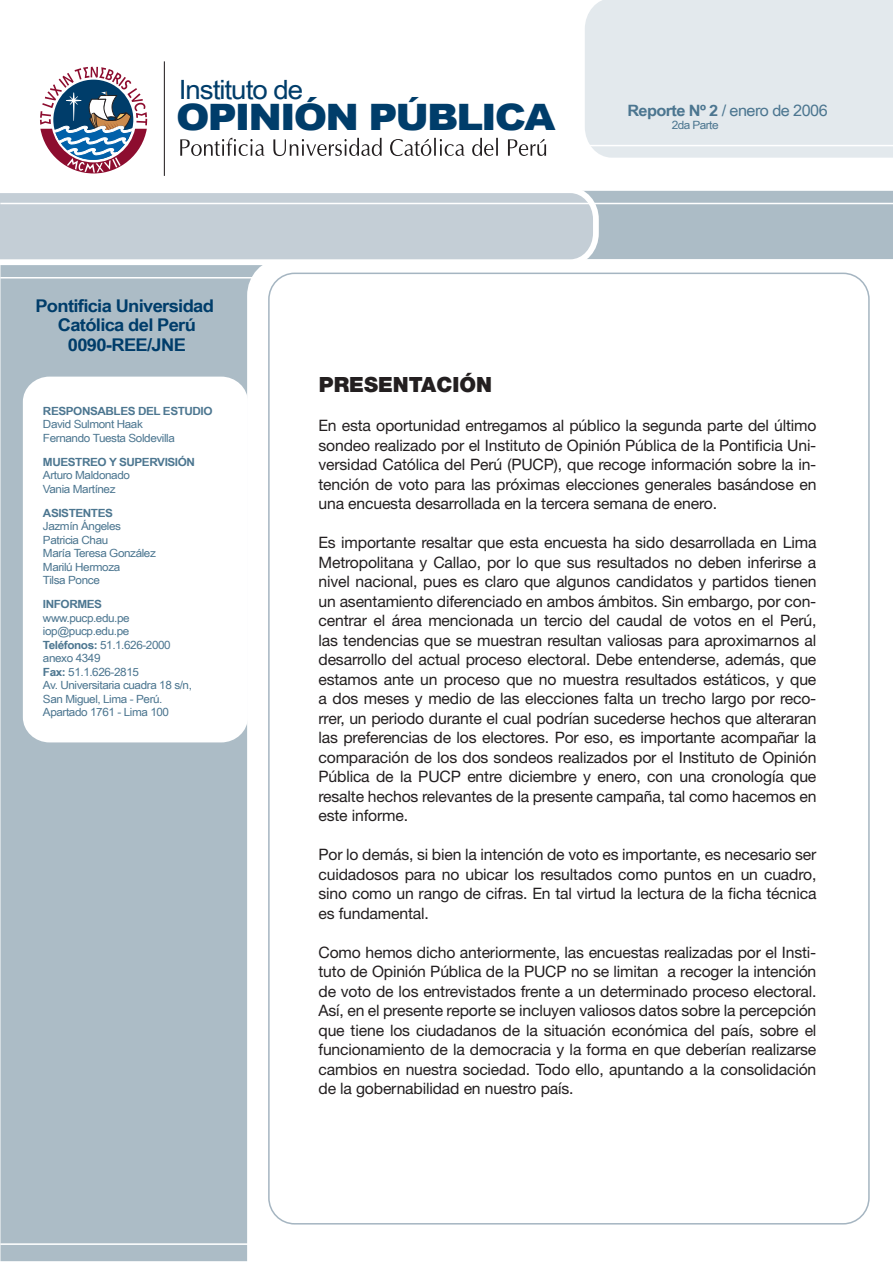
<style>
.page{position:relative;width:893px;height:1263px;background:#fff}
.page>*{position:absolute;margin:0;border:0;box-sizing:border-box;transform-origin:0 0}
.t1{font:900 36.45px "Arial";letter-spacing:-.05em;color:#003d6a;scale:1.11 1}
.t2{font:26.55px "Arial Narrow";letter-spacing:-.03em;color:#003d6a;scale:1.28 1}
.t3{font:900 21px "Helvetica Neue";color:#231f20}
.t4{font:700 17.55px/19.5px "Arial Narrow";letter-spacing:-.03em;color:#003d6a;text-align:center;scale:1.28 1}
.t5{font:15.75px/19.5px "Helvetica Neue";letter-spacing:-.01em;color:#231f20;text-align:justify}
.t6{font:15.6px "Arial Narrow";letter-spacing:-.03em;color:#4c7690;scale:1.28 1}
.t7{font:11.4px "Arial Narrow";letter-spacing:-.04em;color:#4c7690;scale:1.28 1}
.t8{font:11.25px/13.5px "Arial Narrow";letter-spacing:-.03em;color:#4c7690;scale:1.28 1}
.t9{font:700 11.25px "Arial Narrow";letter-spacing:-.03em;color:#4c7690;scale:1.28 1}
.s1{font-weight:700}
</style>
<div class="page">
<div style="left:0;top:191px;width:893px;height:1070px;background:#acbcc6"></div>
<div style="left:23px;top:377px;width:224px;height:365px;background:#fff"></div>
<div style="left:247px;top:262px;width:646px;height:999px;background:#fff"></div>
<div style="left:585px;top:0;width:308px;height:158px;background:#e3e9ed"></div>
<svg style="left:0;top:276px;width:267px;height:3px"></svg>
<svg style="left:0;top:1242px;width:893px;height:4px;background:#f0f3f5"></svg>
<div style="left:267px;top:272px;width:603px;height:952px;background:#fff"></div>
<svg style="left:180px;top:137px;width:84px;height:19px"></svg>
<svg style="left:273px;top:138px;width:109px;height:18px"></svg>
<svg style="left:390px;top:138px;width:75px;height:18px"></svg>
<svg style="left:472px;top:138px;width:421px;height:18px"></svg>
<svg style="left:40px;top:67px;width:107px;height:106px"></svg>
<svg style="left:163px;top:61px;width:2px;height:115px"></svg>
<svg style="left:0;top:190px;width:893px;height:72px"></svg>
<h2 class="t2" style="left:179px;top:70px;width:99px">Instituto de</h2>
<h1 class="t1" style="left:176px;top:91px;width:343px">OPINIÓN PÚBLICA</h1>
<p class="t4" style="left:35px;top:295px;width:141px">Pontificia Universidad<br>Católica del Perú<br>0090-REE/JNE</p>
<p class="t6" style="left:627px;top:99px;width:158px"><span class="s1">Reporte Nº 2</span> / enero de 2006</p>
<p class="t7" style="left:672px;top:117px;width:38px">2da Parte</p>
<p class="t9" style="left:43px;top:402px;width:134px">RESPONSABLES DEL ESTUDIO</p>
<p class="t8" style="left:43px;top:417px;width:105px">David Sulmont Haak<br>Fernando Tuesta Soldevilla</p>
<p class="t9" style="left:43px;top:453px;width:120px">MUESTREO Y SUPERVISIÓN</p>
<p class="t8" style="left:43px;top:468px;width:69px">Arturo Maldonado<br>Vania Martínez</p>
<p class="t9" style="left:43px;top:504px;width:56px">ASISTENTES</p>
<p class="t8" style="left:43px;top:519px;width:90px">Jazmín Ángeles<br>Patricia Chau<br>María Teresa González<br>Marilú Hermoza<br>Tilsa Ponce</p>
<p class="t9" style="left:43px;top:596px;width:48px">INFORMES</p>
<p class="t8" style="left:43px;top:611px;width:118px">www.pucp.edu.pe iop@pucp.edu.pe<br><span class="s1">Teléfonos:</span> 51.1.626-2000 anexo 4349<br><span class="s1">Fax:</span> 51.1.626-2815<br>Av. Universitaria cuadra 18 s/n,<br>San Miguel, Lima - Perú.<br>Apartado 1761 - Lima 100</p>
<h3 class="t3" style="left:319px;top:372px;width:175px">PRESENTACIÓN</h3>
<p class="t5" style="left:318px;top:415px;width:499px">En esta oportunidad entregamos al público la segunda parte del último sondeo realizado por el Instituto de Opinión Pública de la Pontificia Uni&shy;versidad Católica del Perú (PUCP), que recoge información sobre la in&shy;tención de voto para las próximas elecciones generales basándose en una encuesta desarrollada en la tercera semana de enero.</p>
<p class="t5" style="left:318px;top:532px;width:499px">Es importante resaltar que esta encuesta ha sido desarrollada en Lima Metropolitana y Callao, por lo que sus resultados no deben inferirse a nivel nacional, pues es claro que algunos candidatos y partidos tienen un asentamiento diferenciado en ambos ámbitos. Sin embargo, por con&shy;centrar el área mencionada un tercio del caudal de votos en el Perú, las tendencias que se muestran resultan valiosas para aproximarnos al desarrollo del actual proceso electoral. Debe entenderse, además, que estamos ante un proceso que no muestra resultados estáticos, y que a dos meses y medio de las elecciones falta un trecho largo por reco&shy;rrer, un periodo durante el cual podrían sucederse hechos que alteraran las preferencias de los electores. Por eso, es importante acompañar la comparación de los dos sondeos realizados por el Instituto de Opinión Pública de la PUCP entre diciembre y enero, con una cronología que resalte hechos relevantes de la presente campaña, tal como hacemos en este informe.</p>
<p class="t5" style="left:318px;top:844px;width:499px">Por lo demás, si bien la intención de voto es importante, es necesario ser cuidadosos para no ubicar los resultados como puntos en un cuadro, sino como un rango de cifras. En tal virtud la lectura de la ficha técnica es fundamental.</p>
<p class="t5" style="left:318px;top:942px;width:499px">Como hemos dicho anteriormente, las encuestas realizadas por el Insti&shy;tuto de Opinión Pública de la PUCP no se limitan a recoger la intención de voto de los entrevistados frente a un determinado proceso electoral.<br>Así, en el presente reporte se incluyen valiosos datos sobre la percepción que tiene los ciudadanos de la situación económica del país, sobre el funcionamiento de la democracia y la forma en que deberían realizarse cambios en nuestra sociedad. Todo ello, apuntando a la consolidación de la gobernabilidad en nuestro país.</p>
</div>
